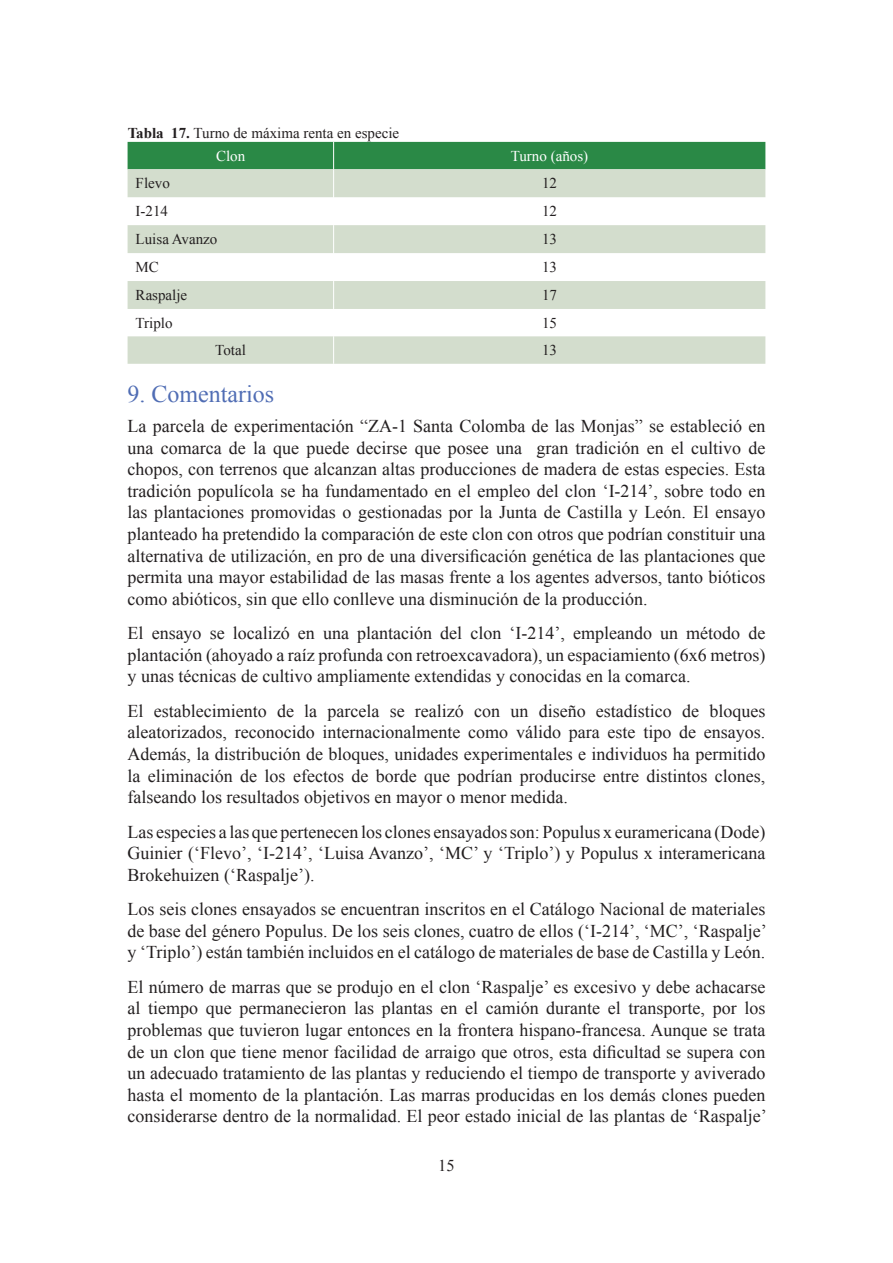
<style>
.page{position:relative;width:893px;height:1263px;background:#fff}
.page>*{position:absolute;margin:0;border:0;box-sizing:border-box;transform-origin:0 0}
.t1{font:24px "Times New Roman";color:#506db4}
.t2{font:18px/21.6px "Times New Roman";color:#231f20;text-align:justify}
.t3{font:16.5px "Times New Roman";color:#231f20}
.t4{font:15px/22.8px "Times New Roman";color:#231f20}
.t5{font:15px "Times New Roman";color:#fff}
.s1{font-weight:700}
.s2{color:#fff}
</style>
<div class="page">
<svg style="left:128px;top:142px;width:637px;height:222px"></svg>
<p class="t4" style="left:216px;top:121px;width:185px;text-indent:-88px"><span class="s1">Tabla 17.</span> Turno de máxima renta en especie<br><span class="s2">Clon</span></p>
<p class="t5" style="left:511px;top:146px;width:79px">Turno (años)</p>
<p class="t4" style="left:136px;top:172px;width:36px">Flevo</p>
<p class="t4" style="left:542px;top:172px;width:16px">12</p>
<p class="t4" style="left:136px;top:200px;width:34px">I-214</p>
<p class="t4" style="left:542px;top:200px;width:16px">12</p>
<p class="t4" style="left:136px;top:228px;width:83px">Luisa Avanzo</p>
<p class="t4" style="left:542px;top:228px;width:16px">13</p>
<p class="t4" style="left:136px;top:256px;width:25px">MC</p>
<p class="t4" style="left:542px;top:256px;width:16px">13</p>
<p class="t4" style="left:136px;top:284px;width:53px">Raspalje</p>
<p class="t4" style="left:542px;top:284px;width:16px">17</p>
<p class="t4" style="left:136px;top:311px;width:38px">Triplo</p>
<p class="t4" style="left:542px;top:311px;width:16px">15</p>
<p class="t4" style="left:215px;top:339px;width:32px">Total</p>
<p class="t4" style="left:542px;top:339px;width:16px">13</p>
<h1 class="t1" style="left:128px;top:378px;width:148px">9. Comentarios</h1>
<p class="t2" style="left:128px;top:415px;width:639px">La parcela de experimentación “ZA-1 Santa Colomba de las Monjas” se estableció en una comarca de la que puede decirse que posee una gran tradición en el cultivo de chopos, con terrenos que alcanzan altas producciones de madera de estas especies. Esta tradición populícola se ha fundamentado en el empleo del clon ‘I-214’, sobre todo en las plantaciones promovidas o gestionadas por la Junta de Castilla y León. El ensayo planteado ha pretendido la comparación de este clon con otros que podrían constituir una alternativa de utilización, en pro de una diversificación genética de las plantaciones que permita una mayor estabilidad de las masas frente a los agentes adversos, tanto bióticos como abióticos, sin que ello conlleve una disminución de la producción.</p>
<p class="t2" style="left:128px;top:622px;width:639px">El ensayo se localizó en una plantación del clon ‘I-214’, empleando un método de plantación (ahoyado a raíz profunda con retroexcavadora), un espaciamiento (6x6 metros) y unas técnicas de cultivo ampliamente extendidas y conocidas en la comarca.</p>
<p class="t2" style="left:128px;top:700px;width:639px">El establecimiento de la parcela se realizó con un diseño estadístico de bloques aleatorizados, reconocido internacionalmente como válido para este tipo de ensayos.<br>Además, la distribución de bloques, unidades experimentales e individuos ha permitido la eliminación de los efectos de borde que podrían producirse entre distintos clones, falseando los resultados objetivos en mayor o menor medida.</p>
<p class="t2" style="left:128px;top:820px;width:639px">Las especies a las que pertenecen los clones ensayados son: Populus x euramericana (Dode)<br>Guinier (‘Flevo’, ‘I-214’, ‘Luisa Avanzo’, ‘MC’ y ‘Triplo’) y Populus x interamericana Brokehuizen (‘Raspalje’).</p>
<p class="t2" style="left:128px;top:898px;width:641px">Los seis clones ensayados se encuentran inscritos en el Catálogo Nacional de materiales de base del género Populus. De los seis clones, cuatro de ellos (‘I-214’, ‘MC’, ‘Raspalje’ y ‘Triplo’) están también incluidos en el catálogo de materiales de base de Castilla y León.</p>
<p class="t2" style="left:128px;top:975px;width:641px">El número de marras que se produjo en el clon ‘Raspalje’ es excesivo y debe achacarse al tiempo que permanecieron las plantas en el camión durante el transporte, por los problemas que tuvieron lugar entonces en la frontera hispano-francesa. Aunque se trata de un clon que tiene menor facilidad de arraigo que otros, esta dificultad se supera con un adecuado tratamiento de las plantas y reduciendo el tiempo de transporte y aviverado hasta el momento de la plantación. Las marras producidas en los demás clones pueden considerarse dentro de la normalidad. El peor estado inicial de las plantas de ‘Raspalje’</p>
<p class="t3" style="left:438px;top:1155px;width:18px">15</p>
</div>
